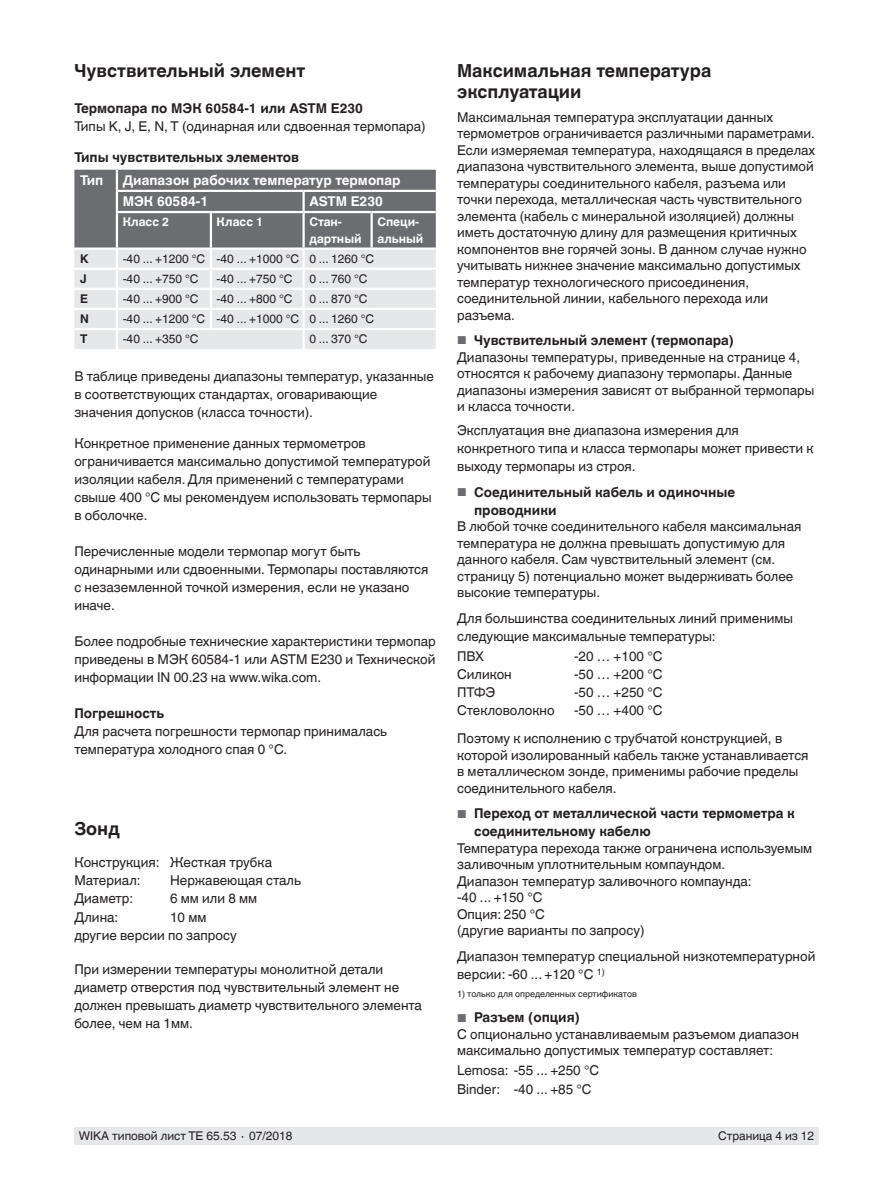
<style>
.page{position:relative;width:893px;height:1188px;background:#fff}
.page>*{position:absolute;margin:0;border:0;box-sizing:border-box;transform-origin:0 0}
.t1{font:700 18px/21px "Helvetica World";color:#231f20}
.t2{font:13.5px/16.5px "Helvetica World";color:#231f20}
.t3{font:700 13.5px/18px "Helvetica World";color:#231f20}
.t4{font:700 13.5px/21.1px "Helvetica World";color:#fff}
.t5{font:12px "Helvetica World";color:#231f20}
.t6{font:700 12px/16.5px "Helvetica World";color:#fff}
.t7{font:700 12px "Helvetica World";color:#231f20}
.t8{font:9px "Helvetica World";color:#231f20}
.s1{font-size:11.55px;color:#6c6d70}
.s2{font-weight:700}
.s3{font-weight:400;font-size:11.55px;color:#6c6d70}
</style>
<div class="page">
<div style="left:74px;top:1128px;width:745px;height:17px;background:#e6e7e9"></div>
<svg style="left:74px;top:170px;width:362px;height:179px;background:#b5b6b8"></svg>
<hr style="left:211px;top:328px;width:93px;height:2px;background:#fff">
<hr style="left:304px;top:248px;width:68px;height:2px;background:#fff">
<hr style="left:302px;top:250px;width:3px;height:18px;background:#fff">
<hr style="left:372px;top:248px;width:64px;height:2px;background:#fff">
<hr style="left:304px;top:268px;width:68px;height:2px;background:#fff">
<hr style="left:302px;top:270px;width:3px;height:18px;background:#fff">
<hr style="left:372px;top:268px;width:64px;height:2px;background:#fff">
<hr style="left:304px;top:288px;width:68px;height:2px;background:#fff">
<hr style="left:302px;top:290px;width:3px;height:18px;background:#fff">
<hr style="left:372px;top:288px;width:64px;height:2px;background:#fff">
<hr style="left:304px;top:308px;width:68px;height:2px;background:#fff">
<hr style="left:302px;top:310px;width:3px;height:18px;background:#fff">
<hr style="left:372px;top:308px;width:64px;height:2px;background:#fff">
<hr style="left:304px;top:328px;width:68px;height:2px;background:#fff">
<hr style="left:302px;top:330px;width:3px;height:19px;background:#fff">
<hr style="left:372px;top:328px;width:64px;height:2px;background:#fff">
<h1 class="t1" style="left:74px;top:60px;width:232px">Чувствительный элемент</h1>
<p class="t3" style="left:74px;top:99px;width:290px">Термопара по МЭК 60584-1 или ASTM E230</p>
<p class="t2" style="left:74px;top:118px;width:353px">Типы K, J, E, N, T (одинарная или сдвоенная термопара)</p>
<p class="t3" style="left:74px;top:149px;width:226px">Типы чувствительных элементов</p>
<p class="t4" style="left:80px;top:170px;width:25px">Тип</p>
<p class="t4" style="left:123px;top:170px;width:279px">Диапазон рабочих температур термопар<br>МЭК 60584-1</p>
<p class="t4" style="left:309px;top:191px;width:75px">ASTM E230</p>
<p class="t6" style="left:123px;top:214px;width:48px">Класс 2</p>
<p class="t6" style="left:217px;top:214px;width:48px">Класс 1</p>
<p class="t6" style="left:309px;top:214px;width:54px">Стан&shy;дартный</p>
<p class="t6" style="left:377px;top:214px;width:48px">Специ&shy;альный</p>
<p class="t7" style="left:80px;top:252px;width:10px">K</p>
<p class="t5" style="left:123px;top:252px;width:253px">-40 ... +1200 °C -40 ... +1000 °C 0 ... 1260 °C</p>
<p class="t7" style="left:80px;top:272px;width:8px">J</p>
<p class="t5" style="left:123px;top:272px;width:77px">-40 ... +750 °C</p>
<p class="t5" style="left:217px;top:272px;width:77px">-40 ... +750 °C</p>
<p class="t5" style="left:309px;top:272px;width:60px">0 ... 760 °C</p>
<p class="t7" style="left:80px;top:292px;width:9px">E</p>
<p class="t5" style="left:123px;top:292px;width:77px">-40 ... +900 °C</p>
<p class="t5" style="left:217px;top:292px;width:77px">-40 ... +800 °C</p>
<p class="t5" style="left:309px;top:292px;width:60px">0 ... 870 °C</p>
<p class="t7" style="left:80px;top:312px;width:10px">N</p>
<p class="t5" style="left:123px;top:312px;width:253px">-40 ... +1200 °C -40 ... +1000 °C 0 ... 1260 °C</p>
<p class="t7" style="left:80px;top:332px;width:9px">T</p>
<p class="t5" style="left:123px;top:332px;width:77px">-40 ... +350 °C</p>
<p class="t5" style="left:309px;top:332px;width:60px">0 ... 370 °C</p>
<p class="t2" style="left:74px;top:367px;width:361px;line-height:18px">В таблице приведены диапазоны температур, указанные в соответствующих стандартах, оговаривающие значения допусков (класса точности).</p>
<p class="t2" style="left:74px;top:434px;width:359px;line-height:18px">Конкретное применение данных термометров ограничивается максимально допустимой температурой изоляции кабеля. Для применений с температурами свыше 400 °C мы рекомендуем использовать термопары в оболочке.</p>
<p class="t2" style="left:74px;top:542px;width:355px;line-height:18px">Перечисленные модели термопар могут быть одинарными или сдвоенными. Термопары поставляются с незаземленной точкой измерения, если не указано иначе.</p>
<p class="t2" style="left:74px;top:632px;width:363px;line-height:18px;text-align:justify">Более подробные технические характеристики термопар приведены в МЭК 60584-1 или ASTM E230 и Технической информации IN 00.23 на www.wika.com.</p>
<p class="t3" style="left:74px;top:704px;width:91px">Погрешность</p>
<p class="t2" style="left:74px;top:722px;width:314px;line-height:18px">Для расчета погрешности термопар принималась температура холодного спая 0 °C.</p>
<h1 class="t1" style="left:74px;top:818px;width:47px">Зонд</h1>
<p class="t2" style="left:74px;top:853px;width:199px;line-height:18.1px">Конструкция: Жесткая трубка<br>Материал:</p>
<p class="t2" style="left:170px;top:872px;width:132px">Нержавеющая сталь</p>
<p class="t2" style="left:74px;top:891px;width:60px">Диаметр:</p>
<p class="t2" style="left:170px;top:891px;width:89px">6 мм или 8 мм</p>
<p class="t2" style="left:74px;top:909px;width:45px">Длина:</p>
<p class="t2" style="left:74px;top:908px;width:164px;line-height:18.1px;text-indent:96px">10 мм другие версии по запросу</p>
<p class="t2" style="left:74px;top:960px;width:349px;line-height:18px">При измерении температуры монолитной детали диаметр отверстия под чувствительный элемент не должен превышать диаметр чувствительного элемента более, чем на 1мм.</p>
<h1 class="t1" style="left:457px;top:60px;width:256px">Максимальная температура эксплуатации</h1>
<p class="t2" style="left:457px;top:109px;width:360px">Максимальная температура эксплуатации данных термометров ограничивается различными параметрами.<br>Если измеряемая температура, находящаяся в пределах диапазона чувствительного элемента, выше допустимой температуры соединительного кабеля, разъема или точки перехода, металлическая часть чувствительного элемента (кабель с минеральной изоляцией) должны иметь достаточную длину для размещения критичных компонентов вне горячей зоны. В данном случае нужно учитывать нижнее значение максимально допустимых температур технологического присоединения, соединительной линии, кабельного перехода или разъема.</p>
<p class="t2" style="left:457px;top:332px;width:359px"><span class="s1">■</span> <span class="s2">Чувствительный элемент (термопара)<br></span>Диапазоны температуры, приведенные на странице 4, относятся к рабочему диапазону термопары. Данные диапазоны измерения зависят от выбранной термопары и класса точности.</p>
<p class="t2" style="left:457px;top:422px;width:358px;line-height:18px">Эксплуатация вне диапазона измерения для конкретного типа и класса термопары может привести к выходу термопары из строя.</p>
<p class="t3" style="left:474px;top:483px;width:262px;text-indent:-17px"><span class="s3">■</span> Соединительный кабель и одиночные проводники</p>
<p class="t2" style="left:457px;top:518px;width:346px">В любой точке соединительного кабеля максимальная температура не должна превышать допустимую для данного кабеля. Сам чувствительный элемент (см. страницу 5) потенциально может выдерживать более высокие температуры.</p>
<p class="t2" style="left:457px;top:609px;width:338px;line-height:18px">Для большинства соединительных линий применимы следующие максимальные температуры:</p>
<p class="t2" style="left:457px;top:648px;width:28px">ПВХ</p>
<p class="t2" style="left:574px;top:648px;width:90px">-20 … +100 °C</p>
<p class="t2" style="left:457px;top:666px;width:56px">Силикон</p>
<p class="t2" style="left:574px;top:666px;width:90px">-50 … +200 °C</p>
<p class="t2" style="left:457px;top:684px;width:40px">ПТФЭ</p>
<p class="t2" style="left:574px;top:684px;width:90px">-50 … +250 °C</p>
<p class="t2" style="left:457px;top:702px;width:99px">Стекловолокно</p>
<p class="t2" style="left:457px;top:696px;width:327px;line-height:28.2px;text-align:center">-50 … +400 °C<br>Поэтому к исполнению с трубчатой конструкцией, в</p>
<p class="t2" style="left:457px;top:747px;width:353px">которой изолированный кабель также устанавливается в металлическом зонде, применимы рабочие пределы соединительного кабеля.</p>
<p class="t3" style="left:474px;top:805px;width:322px;text-indent:-17px"><span class="s3">■</span> Переход от металлической части термометра к соединительному кабелю</p>
<p class="t2" style="left:457px;top:840px;width:357px">Температура перехода также ограничена используемым заливочным уплотнительным компаундом.<br>Диапазон температур заливочного компаунда:<br>-40 ... +150 °C<br>Опция: 250 °C<br>(другие варианты по запросу)</p>
<p class="t2" style="left:457px;top:947px;width:360px;line-height:18px">Диапазон температур специальной низкотемпературной версии: -60 ... +120 °C <sup>1)</sup></p>
<p class="t8" style="left:457px;top:989px;width:181px">1) только для определенных сертификатов</p>
<p class="t2" style="left:457px;top:1010px;width:343px"><span class="s1">■</span> <span class="s2">Разъем (опция)<br></span>С опционально устанавливаемым разъемом диапазон максимально допустимых температур составляет:</p>
<p class="t2" style="left:457px;top:1062px;width:144px;line-height:18.1px">Lemosa: -55 ... +250 °C<br>Binder: -40 ... +85 °C</p>
<p class="t5" style="left:79px;top:1129px;width:215px">WIKA типовой лист TE 65.53 ∙ 07/2018</p>
<p class="t5" style="left:718px;top:1129px;width:98px">Страница 4 из 12</p>
</div>
